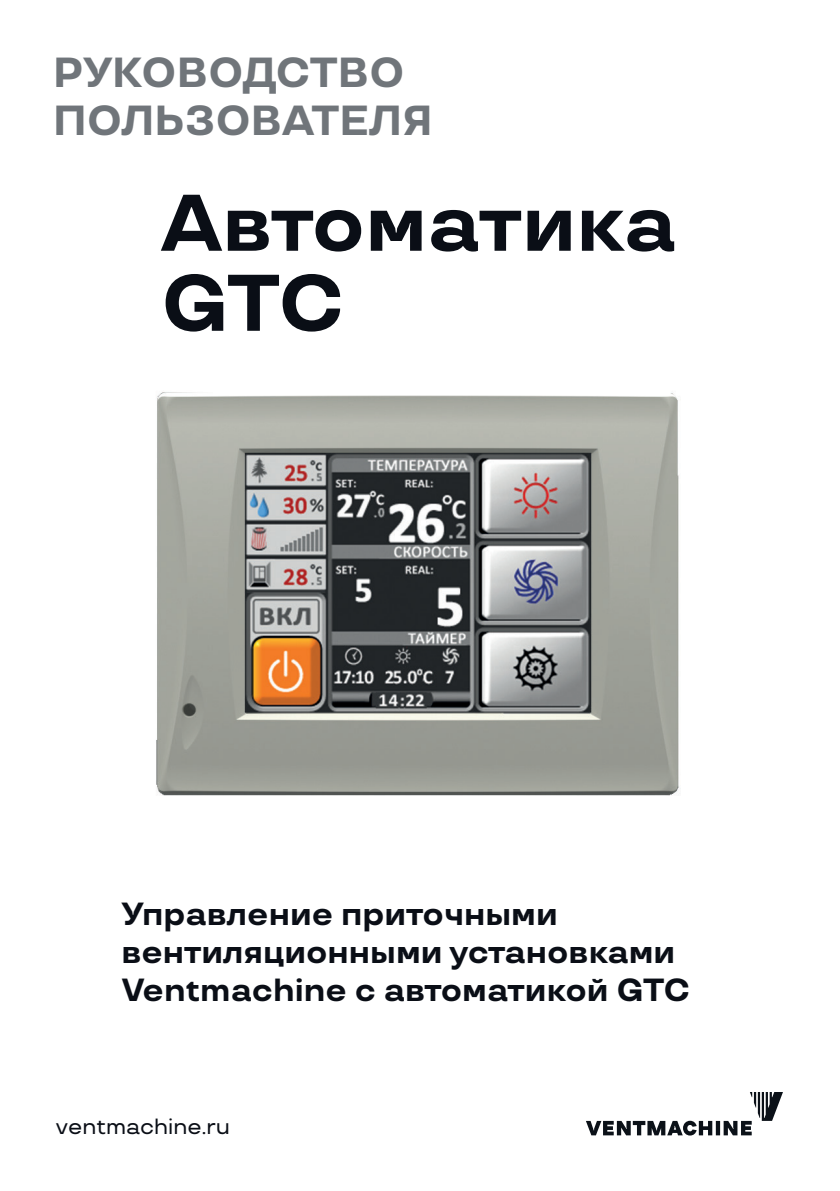
<style>
.page{position:relative;width:840px;height:1191px;background:#fff}
.page>*{position:absolute;margin:0;border:0;box-sizing:border-box;transform-origin:0 0}
.t1{font:700 80px/80px "TT Travels";letter-spacing:-.02em;color:#0a0e16}
.t2{font:700 42px/48px "TT Travels";color:#70757a}
.t3{font:700 32px/38px "TT Travels";color:#0a0e16}
.t4{font:500 22px "TT Travels";color:#0a0e16}
</style>
<div class="page">
<svg style="left:586px;top:1092px;width:196px;height:43px"></svg>
<img style="left:156px;top:392px;width:523px;height:404px">
<h2 class="t2" style="left:53px;top:49px;width:381px">РУКОВОДСТВО<br>ПОЛЬЗОВАТЕЛЯ</h2>
<h1 class="t1" style="left:161px;top:185px;width:517px">Автоматика<br>GTC</h1>
<p class="t3" style="left:121px;top:896px;width:570px">Управление приточными вентиляционными установками<br>Ventmachine с автоматикой GTC</p>
<p class="t4" style="left:56px;top:1112px;width:175px">ventmachine.ru</p>
</div>
